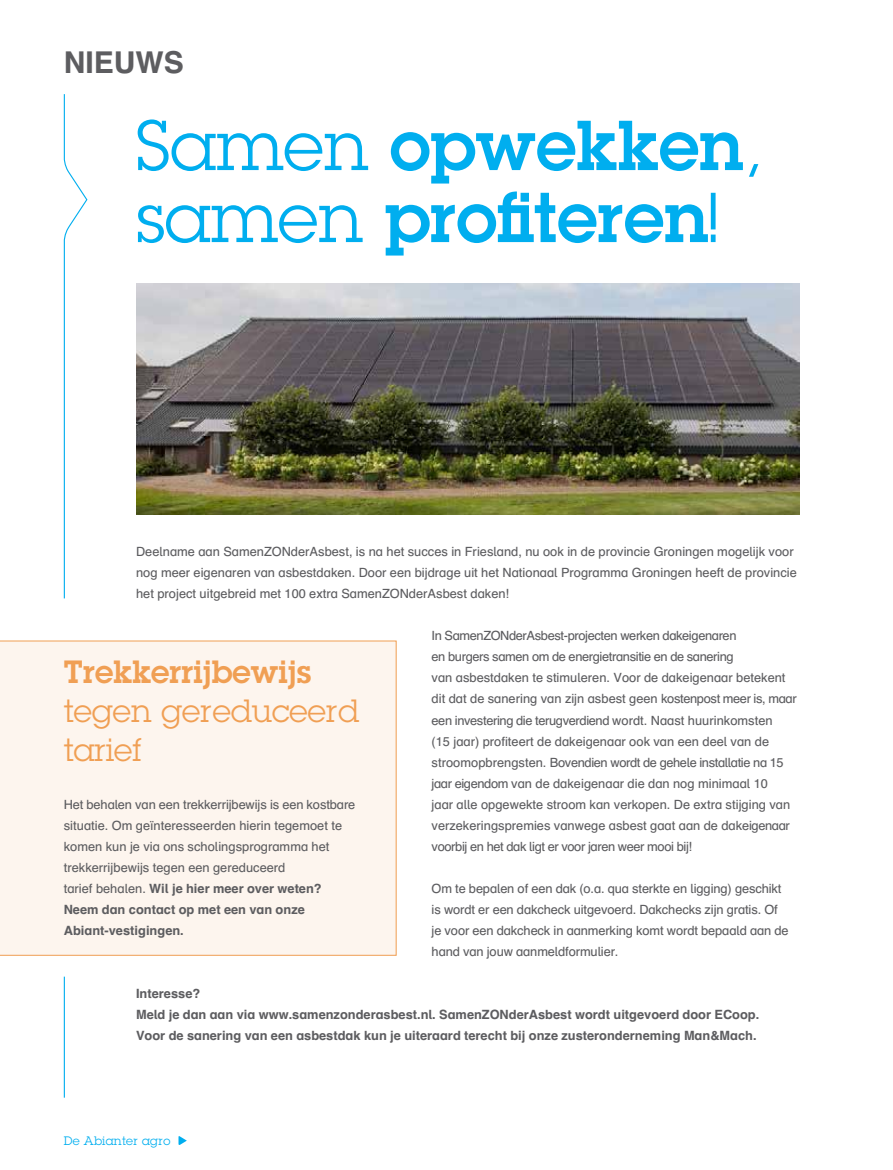
<style>
.page{position:relative;width:893px;height:1170px;background:#fff}
.page>*{position:absolute;margin:0;border:0;box-sizing:border-box;transform-origin:0 0}
.t1{font:600 69px/72px "Lubalin Graph Std";color:#00aeef}
.t2{font:31.5px/39px "Lubalin Graph Std";color:#f09f54}
.t3{font:600 31.5px "Lubalin Graph Std";color:#f09f54}
.t4{font:700 30px "Schulbuch Nord";color:#5d5d60}
.t5{font:12.75px/21px "Schulbuch Nord";color:#5d5d60}
.t6{font:700 12.75px/21px "Schulbuch Nord";color:#5d5d60}
.t7{font:12px "Lubalin Graph Std";letter-spacing:.025em;color:#00aeef}
.s1{font-family:"Lubalin Graph";font-weight:400}
.s2{font-weight:700}
</style>
<div class="page">
<div style="left:0;top:640px;width:396px;height:315px;background:#fdf5ee"></div>
<hr style="left:64px;top:976px;width:1px;height:121px;background:#00aeef">
<svg style="left:63px;top:94px;width:25px;height:505px"></svg>
<img style="left:136px;top:283px;width:663px;height:231px">
<svg style="left:178px;top:1136px;width:9px;height:8px"></svg>
<h3 class="t4" style="left:64px;top:43px;width:121px">NIEUWS</h3>
<h1 class="t1" style="left:136px;top:109px;width:629px"><span class="s1">Samen</span> opwekken<span class="s1">, samen</span> profiteren<span class="s1">!</span></h1>
<p class="t5" style="left:136px;top:541px;width:662px">Deelname aan SamenZONderAsbest, is na het succes in Friesland, nu ook in de provincie Groningen mogelijk voor nog meer eigenaren van asbestdaken. Door een bijdrage uit het Nationaal Programma Groningen heeft de provincie het project uitgebreid met 100 extra SamenZONderAsbest daken!</p>
<h2 class="t3" style="left:64px;top:650px;width:249px">Trekkerrijbewijs</h2>
<h2 class="t2" style="left:64px;top:690px;width:297px">tegen gereduceerd tarief</h2>
<p class="t5" style="left:64px;top:793px;width:293px">Het behalen van een trekkerrijbewijs is een kostbare situatie. Om geïnteresseerden hierin tegemoet te komen kun je via ons scholingsprogramma het trekkerrijbewijs tegen een gereduceerd<br>tarief behalen. <span class="s2">Wil je hier meer over weten?<br>Neem dan contact op met een van onze Abiant-vestigingen.</span></p>
<p class="t5" style="left:432px;top:625px;width:367px">In SamenZONderAsbest-projecten werken dakeigenaren<br>en burgers samen om de energietransitie en de sanering<br>van asbestdaken te stimuleren. Voor de dakeigenaar betekent dit dat de sanering van zijn asbest geen kostenpost meer is, maar een investering die terugverdiend wordt. Naast huurinkomsten<br>(15 jaar) profiteert de dakeigenaar ook van een deel van de stroomopbrengsten. Bovendien wordt de gehele installatie na 15 jaar eigendom van de dakeigenaar die dan nog minimaal 10<br>jaar alle opgewekte stroom kan verkopen. De extra stijging van verzekeringspremies vanwege asbest gaat aan de dakeigenaar voorbij en het dak ligt er voor jaren weer mooi bij!</p>
<p class="t5" style="left:432px;top:877px;width:358px">Om te bepalen of een dak (o.a. qua sterkte en ligging) geschikt is wordt er een dakcheck uitgevoerd. Dakchecks zijn gratis. Of je voor een dakcheck in aanmerking komt wordt bepaald aan de hand van jouw aanmeldformulier.</p>
<p class="t6" style="left:136px;top:982px;width:625px">Interesse?<br>Meld je dan aan via www.samenzonderasbest.nl. SamenZONderAsbest wordt uitgevoerd door ECoop.<br>Voor de sanering van een asbestdak kun je uiteraard terecht bij onze zusteronderneming Man&amp;Mach.</p>
<p class="t7" style="left:64px;top:1132px;width:108px">De Abianter agro</p>
</div>
